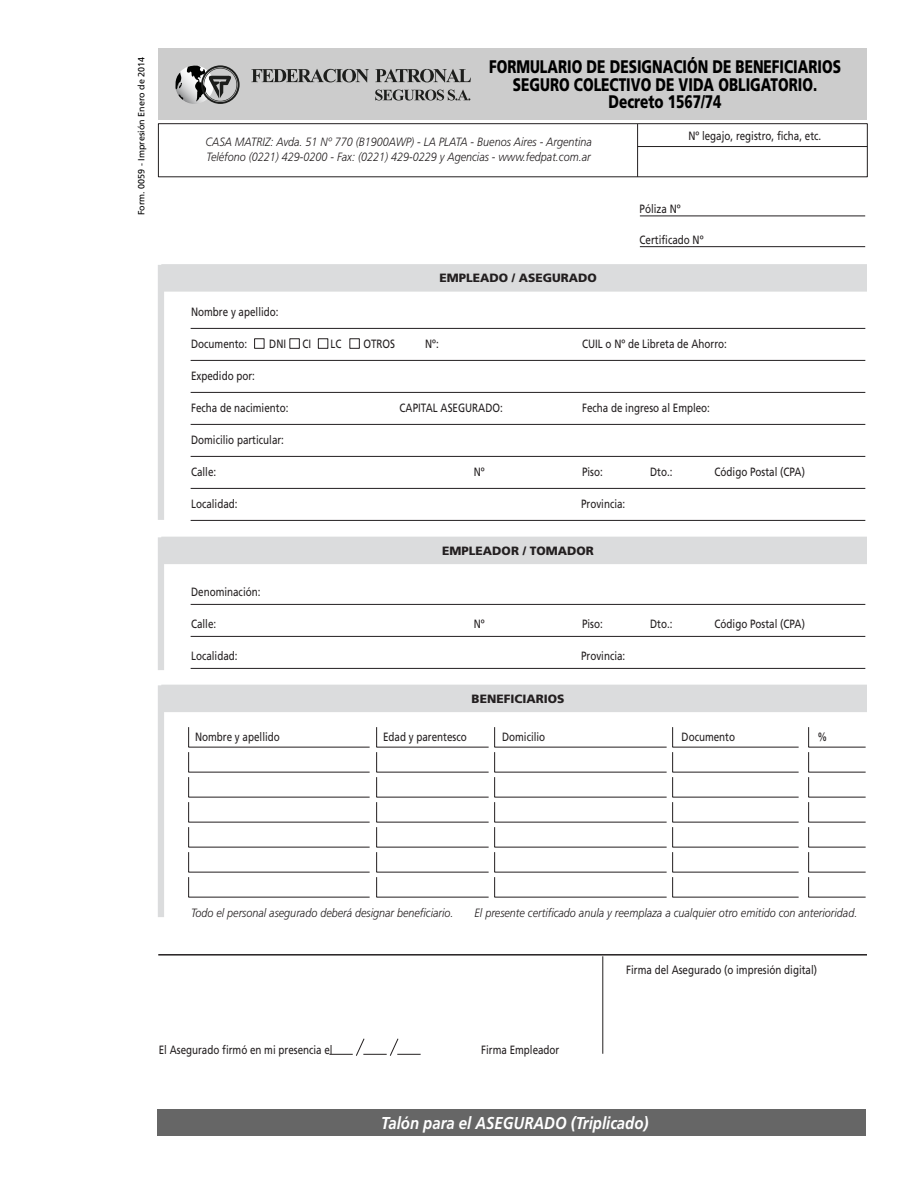
<style>
.page{position:relative;width:918px;height:1188px;background:#fff}
.page>*{position:absolute;margin:0;border:0;box-sizing:border-box;transform-origin:0 0}
.t1{font:900 18.15px/17.4px "Frutiger";color:#000;text-align:center;scale:.75 1}
.t2{font:italic 700 17.1px "Frutiger";color:#fff;scale:.87 1}
.t3{font:12px "Frutiger";color:#231f20;scale:.82 1}
.t4{font:italic 300 12px/14.4px "Frutiger";color:#231f20;scale:.9 1}
.t5{font:900 12px "Frutiger";color:#231f20}
.t6{font:9px "Frutiger";color:#000}
</style>
<div class="page">
<div style="left:158px;top:48px;width:709px;height:72px;background:#ccc"></div>
<svg style="left:158px;top:264px;width:709px;height:256px"></svg>
<svg style="left:158px;top:537px;width:709px;height:133px"></svg>
<svg style="left:158px;top:685px;width:709px;height:232px"></svg>
<hr style="left:637px;top:124px;width:1px;height:53px;background:#231f20">
<hr style="left:603px;top:956px;width:1px;height:98px;background:#231f20">
<hr style="left:638px;top:146px;width:229px;height:1px;background:#231f20">
<hr style="left:191px;top:328px;width:674px;height:1px;background:#231f20">
<hr style="left:640px;top:246px;width:225px;height:1px;background:#231f20">
<hr style="left:640px;top:216px;width:225px;height:1px;background:#231f20">
<hr style="left:191px;top:360px;width:674px;height:1px;background:#231f20">
<hr style="left:191px;top:392px;width:674px;height:1px;background:#231f20">
<hr style="left:191px;top:424px;width:674px;height:1px;background:#231f20">
<hr style="left:191px;top:456px;width:674px;height:1px;background:#231f20">
<hr style="left:191px;top:488px;width:674px;height:1px;background:#231f20">
<hr style="left:191px;top:520px;width:674px;height:1px;background:#231f20">
<hr style="left:191px;top:604px;width:674px;height:1px;background:#231f20">
<hr style="left:191px;top:636px;width:674px;height:1px;background:#231f20">
<hr style="left:191px;top:668px;width:674px;height:1px;background:#231f20">
<hr style="left:158px;top:954px;width:709px;height:2px;background:#231f20">
<div style="left:254px;top:339px;width:10px;height:10px;border:1px solid #231f20"></div>
<div style="left:350px;top:339px;width:10px;height:10px;border:1px solid #231f20"></div>
<div style="left:318px;top:339px;width:10px;height:10px;border:1px solid #231f20"></div>
<div style="left:290px;top:339px;width:10px;height:10px;border:1px solid #231f20"></div>
<svg style="left:329px;top:1038px;width:92px;height:18px"></svg>
<svg style="left:188px;top:727px;width:182px;height:171px"></svg>
<svg style="left:376px;top:727px;width:423px;height:171px"></svg>
<svg style="left:808px;top:727px;width:58px;height:171px"></svg>
<div style="left:157px;top:1109px;width:709px;height:27px;background:#666"></div>
<svg style="left:175px;top:65px;width:65px;height:39px"></svg>
<svg style="left:375px;top:90px;width:95px;height:11px"></svg>
<svg style="left:251px;top:69px;width:118px;height:13px"></svg>
<svg style="left:375px;top:69px;width:96px;height:13px"></svg>
<p class="t6" style="left:136px;top:215px;width:160px;rotate:-90deg">Form. 0059 - Impresión Enero de 2014</p>
<h1 class="t1" style="left:489px;top:58px;width:471px">FORMULARIO DE DESIGNACIÓN DE BENEFICIARIOS<br>SEGURO COLECTIVO DE VIDA OBLIGATORIO.<br>Decreto 1567/74</h1>
<p class="t4" style="left:206px;top:135px;width:431px">CASA MATRIZ: Avda. 51 Nº 770 (B1900AWP) - LA PLATA - Buenos Aires - Argentina<br>Teléfono (0221) 429-0200 - Fax: (0221) 429-0229 y Agencias - www.fedpat.com.ar</p>
<p class="t3" style="left:688px;top:128px;width:164px">Nº legajo, registro, ficha, etc.</p>
<p class="t5" style="left:439px;top:271px;width:159px">EMPLEADO / ASEGURADO</p>
<p class="t3" style="left:640px;top:202px;width:52px">Póliza Nº</p>
<p class="t3" style="left:640px;top:233px;width:80px">Certificado Nº</p>
<p class="t3" style="left:191px;top:305px;width:108px">Nombre y apellido:</p>
<p class="t3" style="left:191px;top:337px;width:70px">Documento:</p>
<p class="t3" style="left:269px;top:337px;width:22px">DNI</p>
<p class="t3" style="left:303px;top:337px;width:12px">CI</p>
<p class="t3" style="left:331px;top:337px;width:15px">LC</p>
<p class="t3" style="left:363px;top:337px;width:40px">OTROS</p>
<p class="t3" style="left:425px;top:337px;width:18px">Nº:</p>
<p class="t3" style="left:191px;top:369px;width:80px">Expedido por:</p>
<p class="t3" style="left:191px;top:401px;width:120px">Fecha de nacimiento:</p>
<p class="t3" style="left:400px;top:401px;width:128px">CAPITAL ASEGURADO:</p>
<p class="t3" style="left:191px;top:433px;width:115px">Domicilio particular:</p>
<p class="t3" style="left:191px;top:465px;width:32px">Calle:</p>
<p class="t3" style="left:474px;top:465px;width:15px">Nº</p>
<p class="t3" style="left:650px;top:465px;width:29px">Dto.:</p>
<p class="t3" style="left:715px;top:465px;width:112px">Código Postal (CPA)</p>
<p class="t3" style="left:582px;top:337px;width:178px">CUIL o Nº de Libreta de Ahorro:</p>
<p class="t3" style="left:582px;top:401px;width:158px">Fecha de ingreso al Empleo:</p>
<p class="t3" style="left:582px;top:465px;width:27px">Piso:</p>
<p class="t3" style="left:191px;top:497px;width:58px">Localidad:</p>
<p class="t3" style="left:581px;top:497px;width:56px">Provincia:</p>
<p class="t5" style="left:442px;top:544px;width:153px">EMPLEADOR / TOMADOR</p>
<p class="t3" style="left:191px;top:584px;width:86px">Denominación:</p>
<p class="t3" style="left:191px;top:616px;width:32px">Calle:</p>
<p class="t3" style="left:474px;top:616px;width:15px">Nº</p>
<p class="t3" style="left:582px;top:616px;width:27px">Piso:</p>
<p class="t3" style="left:650px;top:616px;width:29px">Dto.:</p>
<p class="t3" style="left:715px;top:616px;width:112px">Código Postal (CPA)</p>
<p class="t3" style="left:191px;top:648px;width:58px">Localidad:</p>
<p class="t3" style="left:581px;top:648px;width:56px">Provincia:</p>
<p class="t3" style="left:195px;top:730px;width:105px">Nombre y apellido</p>
<p class="t5" style="left:472px;top:692px;width:94px">BENEFICIARIOS</p>
<p class="t3" style="left:383px;top:730px;width:104px">Edad y parentesco</p>
<p class="t3" style="left:502px;top:730px;width:54px">Domicilio</p>
<p class="t3" style="left:682px;top:730px;width:67px">Documento</p>
<p class="t3" style="left:818px;top:730px;width:13px">%</p>
<p class="t4" style="left:191px;top:906px;width:293px">Todo el personal asegurado deberá designar beneficiario.</p>
<p class="t4" style="left:475px;top:906px;width:427px">El presente certificado anula y reemplaza a cualquier otro emitido con anterioridad.</p>
<p class="t3" style="left:159px;top:1042px;width:214px">El Asegurado firmó en mi presencia el</p>
<p class="t3" style="left:481px;top:1042px;width:97px">Firma Empleador</p>
<p class="t3" style="left:626px;top:962px;width:234px">Firma del Asegurado (o impresión digital)</p>
<h2 class="t2" style="left:381px;top:1113px;width:309px">Talón para el ASEGURADO (Triplicado)</h2>
</div>
